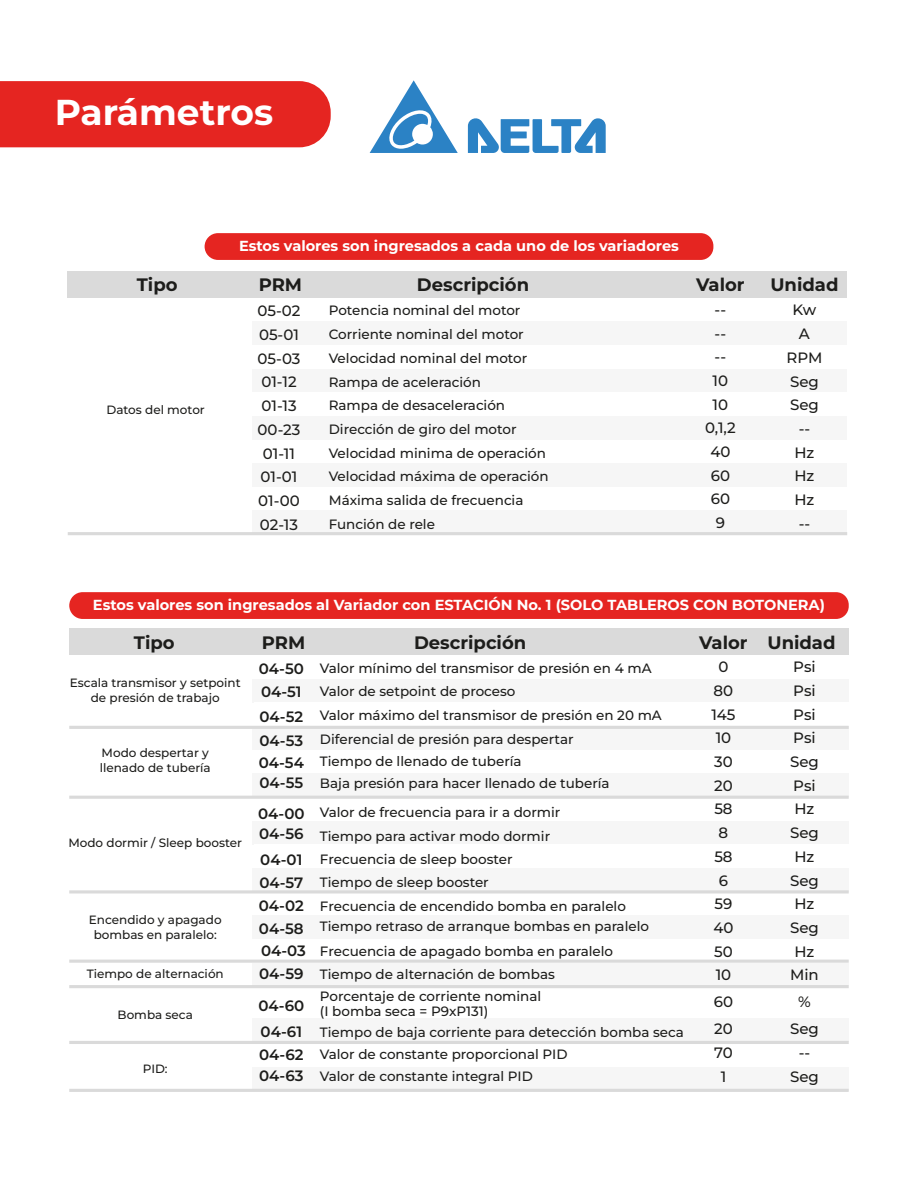
<style>
.page{position:relative;width:918px;height:1188px;background:#fff}
.page>*{position:absolute;margin:0;border:0;box-sizing:border-box;transform-origin:0 0}
.t1{font:700 36px "Montserrat";color:#fff}
.t2{font:700 18px "Montserrat";color:#1d1d1b}
.t3{font:500 15px/23.7px "Montserrat";color:#1d1d1b;text-align:center}
.t4{font:600 15px/23.1px "Montserrat";color:#1d1d1b}
.t5{font:700 14.55px "Montserrat";color:#fff}
.t6{font:500 13.5px/23.7px "Montserrat";color:#1d1d1b}
.t7{font:500 12px/15px "Montserrat";color:#1d1d1b;text-align:center}
</style>
<div class="page">
<div style="left:0;top:81px;width:331px;height:66px;background:#e52521"></div>
<div style="left:69px;top:628px;width:780px;height:27px;background:#dadada"></div>
<div style="left:252px;top:679px;width:597px;height:23px;background:#f6f6f6"></div>
<div style="left:252px;top:726px;width:597px;height:24px;background:#f6f6f6"></div>
<div style="left:252px;top:774px;width:597px;height:23px;background:#f6f6f6"></div>
<div style="left:252px;top:821px;width:597px;height:24px;background:#f6f6f6"></div>
<div style="left:252px;top:868px;width:597px;height:24px;background:#f6f6f6"></div>
<div style="left:252px;top:916px;width:597px;height:23px;background:#f6f6f6"></div>
<div style="left:252px;top:963px;width:597px;height:24px;background:#f6f6f6"></div>
<div style="left:252px;top:1018px;width:597px;height:23px;background:#f6f6f6"></div>
<div style="left:252px;top:1067px;width:597px;height:23px;background:#f6f6f6"></div>
<div style="left:68px;top:271px;width:779px;height:27px;background:#dadada"></div>
<div style="left:252px;top:321px;width:595px;height:24px;background:#f6f6f6"></div>
<div style="left:252px;top:369px;width:595px;height:24px;background:#f6f6f6"></div>
<div style="left:252px;top:416px;width:595px;height:24px;background:#f6f6f6"></div>
<div style="left:252px;top:464px;width:595px;height:23px;background:#f6f6f6"></div>
<div style="left:252px;top:510px;width:595px;height:24px;background:#f6f6f6"></div>
<hr style="left:68px;top:532px;width:779px;height:3px;background:#dadada">
<hr style="left:69px;top:726px;width:780px;height:3px;background:#dadada">
<hr style="left:69px;top:796px;width:780px;height:3px;background:#dadada">
<hr style="left:69px;top:890px;width:780px;height:3px;background:#dadada">
<hr style="left:69px;top:960px;width:780px;height:3px;background:#dadada">
<hr style="left:69px;top:985px;width:780px;height:3px;background:#dadada">
<hr style="left:69px;top:1041px;width:780px;height:3px;background:#dadada">
<hr style="left:69px;top:1089px;width:780px;height:3px;background:#dadada">
<svg style="left:468px;top:118px;width:138px;height:35px"></svg>
<svg style="left:370px;top:80px;width:88px;height:73px"></svg>
<div style="left:205px;top:233px;width:508px;height:27px;background:#e52521;border-radius:13px"></div>
<div style="left:69px;top:592px;width:780px;height:27px;background:#e52521;border-radius:13px"></div>
<h1 class="t1" style="left:55px;top:88px;width:220px">Parámetros</h1>
<p class="t5" style="left:239px;top:236px;width:441px">Estos valores son ingresados a cada uno de los variadores</p>
<h2 class="t2" style="left:137px;top:273px;width:42px">Tipo</h2>
<h2 class="t2" style="left:259px;top:273px;width:45px">PRM</h2>
<h2 class="t2" style="left:417px;top:273px;width:114px">Descripción</h2>
<h2 class="t2" style="left:696px;top:273px;width:50px">Valor</h2>
<h2 class="t2" style="left:770px;top:273px;width:70px">Unidad</h2>
<p class="t3" style="left:257px;top:299px;width:45px">05-02<br>05-01<br>05-03<br>01-12<br>01-13<br>00-23<br>01-11<br>01-01<br>01-00<br>02-13</p>
<p class="t3" style="left:705px;top:297px;width:32px">--<br>--<br>--<br>10<br>10<br>0,1,2<br>40<br>60<br>60<br>9</p>
<p class="t3" style="left:787px;top:298px;width:37px">Kw<br>A<br>RPM<br>Seg<br>Seg --<br>Hz<br>Hz<br>Hz<br>--</p>
<p class="t6" style="left:329px;top:298px;width:221px">Potencia nominal del motor<br>Corriente nominal del motor<br>Velocidad nominal del motor<br>Rampa de aceleración<br>Rampa de desaceleración<br>Dirección de giro del motor<br>Velocidad minima de operación<br>Velocidad máxima de operación<br>Máxima salida de frecuencia<br>Función de rele</p>
<p class="t7" style="left:106px;top:402px;width:100px">Datos del motor</p>
<p class="t5" style="left:93px;top:595px;width:734px">Estos valores son ingresados al Variador con ESTACIÓN No. 1 (SOLO TABLEROS CON BOTONERA)</p>
<h2 class="t2" style="left:134px;top:630px;width:42px">Tipo</h2>
<h2 class="t2" style="left:262px;top:630px;width:45px">PRM</h2>
<h2 class="t2" style="left:414px;top:630px;width:114px">Descripción</h2>
<h2 class="t2" style="left:699px;top:630px;width:138px">Valor Unidad</h2>
<p class="t4" style="left:259px;top:656px;width:47px">04-50<br>04-51</p>
<p class="t4" style="left:260px;top:704px;width:45px;line-height:24.6px">04-52<br>04-53</p>
<p class="t4" style="left:259px;top:752px;width:47px;line-height:20.5px">04-54<br>04-55</p>
<p class="t4" style="left:258px;top:803px;width:48px;line-height:20.1px">04-00<br>04-56</p>
<p class="t3" style="left:790px;top:655px;width:30px;text-align:left">Psi<br>Psi<br>Psi<br>Psi<br>Seg<br>Psi<br>Hz<br>Seg<br>Hz<br>Seg<br>Hz<br>Seg<br>Hz<br>Min</p>
<p class="t3" style="left:790px;top:988px;width:30px;line-height:27px">%<br>Seg</p>
<p class="t3" style="left:790px;top:1040px;width:30px">--<br>Seg</p>
<p class="t3" style="left:711px;top:655px;width:26px">0<br>80<br>145<br>10<br>30<br>20<br>58<br>8<br>58<br>6<br>59<br>40<br>50<br>10</p>
<p class="t3" style="left:714px;top:988px;width:21px;line-height:27px;text-align:left">60<br>20</p>
<p class="t3" style="left:714px;top:1040px;width:20px">70<br>1</p>
<p class="t6" style="left:320px;top:656px;width:333px">Valor mínimo del transmisor de presión en 4 mA</p>
<p class="t7" style="left:70px;top:675px;width:172px">Escala transmisor y setpoint de presión de trabajo</p>
<p class="t6" style="left:320px;top:679px;width:343px">Valor de setpoint de proceso<br>Valor máximo del transmisor de presión en 20 mA<br>Diferencial de presión para despertar</p>
<p class="t6" style="left:320px;top:750px;width:291px;line-height:21.8px">Tiempo de llenado de tubería<br>Baja presión para hacer llenado de tubería</p>
<p class="t6" style="left:320px;top:799px;width:242px;line-height:24.6px">Valor de frecuencia para ir a dormir<br>Tiempo para activar modo dormir</p>
<p class="t6" style="left:320px;top:847px;width:308px">Frecuencia de sleep booster<br>Tiempo de sleep booster<br>Frecuencia de encendido bomba en paralelo</p>
<p class="t6" style="left:320px;top:914px;width:331px;line-height:24.5px">Tiempo retraso de arranque bombas en paralelo<br>Frecuencia de apagado bomba en paralelo</p>
<p class="t7" style="left:100px;top:745px;width:113px;text-align:left">Modo despertar y llenado de tubería</p>
<p class="t7" style="left:68px;top:835px;width:175px">Modo dormir / Sleep booster</p>
<p class="t4" style="left:260px;top:847px;width:44px">04-01</p>
<p class="t4" style="left:259px;top:871px;width:45px">04-57</p>
<p class="t4" style="left:259px;top:894px;width:47px">04-02</p>
<p class="t7" style="left:89px;top:912px;width:134px">Encendido y apagado bombas en paralelo:</p>
<p class="t4" style="left:259px;top:917px;width:46px">04-58</p>
<p class="t4" style="left:261px;top:939px;width:46px">04-03</p>
<p class="t7" style="left:87px;top:966px;width:139px">Tiempo de alternación</p>
<p class="t4" style="left:259px;top:962px;width:46px">04-59</p>
<p class="t6" style="left:320px;top:962px;width:236px">Tiempo de alternación de bombas</p>
<p class="t6" style="left:320px;top:988px;width:223px;line-height:15px">Porcentaje de corriente nominal (I bomba seca = P9xP131)</p>
<p class="t4" style="left:258px;top:994px;width:47px">04-60</p>
<p class="t7" style="left:118px;top:1007px;width:77px">Bomba seca</p>
<p class="t4" style="left:261px;top:1020px;width:43px">04-61</p>
<p class="t6" style="left:320px;top:1020px;width:365px">Tiempo de baja corriente para detección bomba seca</p>
<p class="t6" style="left:320px;top:1042px;width:249px">Valor de constante proporcional PID</p>
<p class="t4" style="left:259px;top:1042px;width:46px">04-62</p>
<p class="t7" style="left:143px;top:1061px;width:26px">PID:</p>
<p class="t6" style="left:320px;top:1064px;width:214px">Valor de constante integral PID</p>
<p class="t4" style="left:259px;top:1064px;width:46px">04-63</p>
</div>
